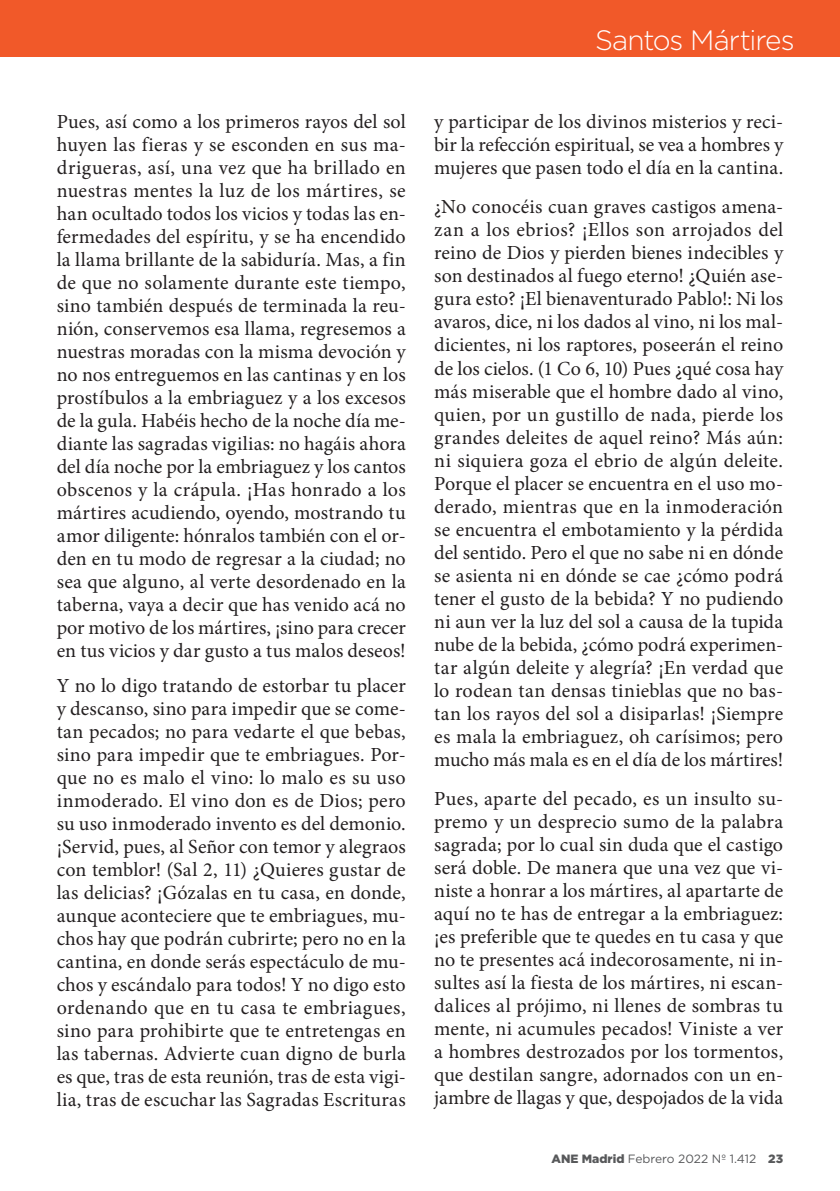
<style>
.page{position:relative;width:840px;height:1191px;background:#fff}
.page>*{position:absolute;margin:0;border:0;box-sizing:border-box;transform-origin:0 0}
.t1{font:300 28px "Gotham HTF";letter-spacing:-.03em;color:#fff}
.t2{font:900 28px "Gotham HTF";letter-spacing:-.025em;color:#fff}
.Texto{font:20px/23px "Minion Pro";color:#231f20;text-align:justify}
.t3{font:12px "Gotham HTF";color:#57585a}
.s1{font-weight:900}
</style>
<div class="page">
<div style="left:0;top:0;width:839px;height:57px;background:#f15929"></div>
<p class="Texto" style="left:57px;top:110px;width:351px">Pues, así como a los primeros rayos del sol huyen las fieras y se esconden en sus ma&shy;drigueras, así, una vez que ha brillado en nuestras mentes la luz de los mártires, se han ocultado todos los vicios y todas las en&shy;fermedades del espíritu, y se ha encendido la llama brillante de la sabiduría. Mas, a fin de que no solamente durante este tiempo, sino también después de terminada la reu&shy;nión, conservemos esa llama, regresemos a nuestras moradas con la misma devoción y no nos entreguemos en las cantinas y en los prostíbulos a la embriaguez y a los excesos de la gula. Habéis hecho de la noche día me&shy;diante las sagradas vigilias: no hagáis ahora del día noche por la embriaguez y los cantos obscenos y la crápula. ¡Has honrado a los mártires acudiendo, oyendo, mostrando tu amor diligente: hónralos también con el or&shy;den en tu modo de regresar a la ciudad; no sea que alguno, al verte desordenado en la taberna, vaya a decir que has venido acá no por motivo de los mártires, ¡sino para crecer en tus vicios y dar gusto a tus malos deseos!</p>
<p class="Texto" style="left:57px;top:674px;width:350px">Y no lo digo tratando de estorbar tu placer y descanso, sino para impedir que se come&shy;tan pecados; no para vedarte el que bebas, sino para impedir que te embriagues. Por&shy;que no es malo el vino: lo malo es su uso inmoderado. El vino don es de Dios; pero su uso inmoderado invento es del demonio. ¡Servid, pues, al Señor con temor y alegraos con temblor! (Sal 2, 11) ¿Quieres gustar de las delicias? ¡Gózalas en tu casa, en donde, aunque aconteciere que te embriagues, mu&shy;chos hay que podrán cubrirte; pero no en la cantina, en donde serás espectáculo de mu&shy;chos y escándalo para todos! Y no digo esto ordenando que en tu casa te embriagues, sino para prohibirte que te entretengas en las tabernas. Advierte cuan digno de burla es que, tras de esta reunión, tras de esta vigi&shy;lia, tras de escuchar las Sagradas Escrituras</p>
<h1 class="t2" style="left:666px;top:24px;width:118px">Editorial</h1>
<p class="t1" style="left:594px;top:25px;width:201px">Santos Márt res</p>
<p class="Texto" style="left:434px;top:110px;width:351px">y participar de los divinos misterios y reci&shy;bir la refección espiritual, se vea a hombres y mujeres que pasen todo el día en la cantina.</p>
<p class="Texto" style="left:434px;top:196px;width:351px">¿No conocéis cuan graves castigos amena&shy;zan a los ebrios? ¡Ellos son arrojados del reino de Dios y pierden bienes indecibles y son destinados al fuego eterno! ¿Quién ase&shy;gura esto? ¡El bienaventurado Pablo!: Ni los avaros, dice, ni los dados al vino, ni los mal&shy;dicientes, ni los raptores, poseerán el reino de los cielos. (1 Co 6, 10) Pues ¿qué cosa hay más miserable que el hombre dado al vino, quien, por un gustillo de nada, pierde los grandes deleites de aquel reino? Más aún: ni siquiera goza el ebrio de algún deleite.<br>Porque el placer se encuentra en el uso mo&shy;derado, mientras que en la inmoderación se encuentra el embotamiento y la pérdida del sentido. Pero el que no sabe ni en dónde se asienta ni en dónde se cae ¿cómo podrá tener el gusto de la bebida? Y no pudiendo ni aun ver la luz del sol a causa de la tupida nube de la bebida, ¿cómo podrá experimen&shy;tar algún deleite y alegría? ¡En verdad que lo rodean tan densas tinieblas que no bas&shy;tan los rayos del sol a disiparlas! ¡Siempre es mala la embriaguez, oh carísimos; pero mucho más mala es en el día de los mártires!</p>
<p class="Texto" style="left:434px;top:787px;width:350px">Pues, aparte del pecado, es un insulto su&shy;premo y un desprecio sumo de la palabra sagrada; por lo cual sin duda que el castigo será doble. De manera que una vez que vi&shy;niste a honrar a los mártires, al apartarte de aquí no te has de entregar a la embriaguez: ¡es preferible que te quedes en tu casa y que no te presentes acá indecorosamente, ni in&shy;sultes así la fiesta de los mártires, ni escan&shy;dalices al prójimo, ni llenes de sombras tu mente, ni acumules pecados! Viniste a ver a hombres destrozados por los tormentos, que destilan sangre, adornados con un en&shy;jambre de llagas y que, despojados de la vida</p>
<p class="t3" style="left:551px;top:1151px;width:233px"><span class="s1">ANE Madrid</span> Febrero 2022 Nº 1.412 <span class="s1">23</span></p>
</div>
